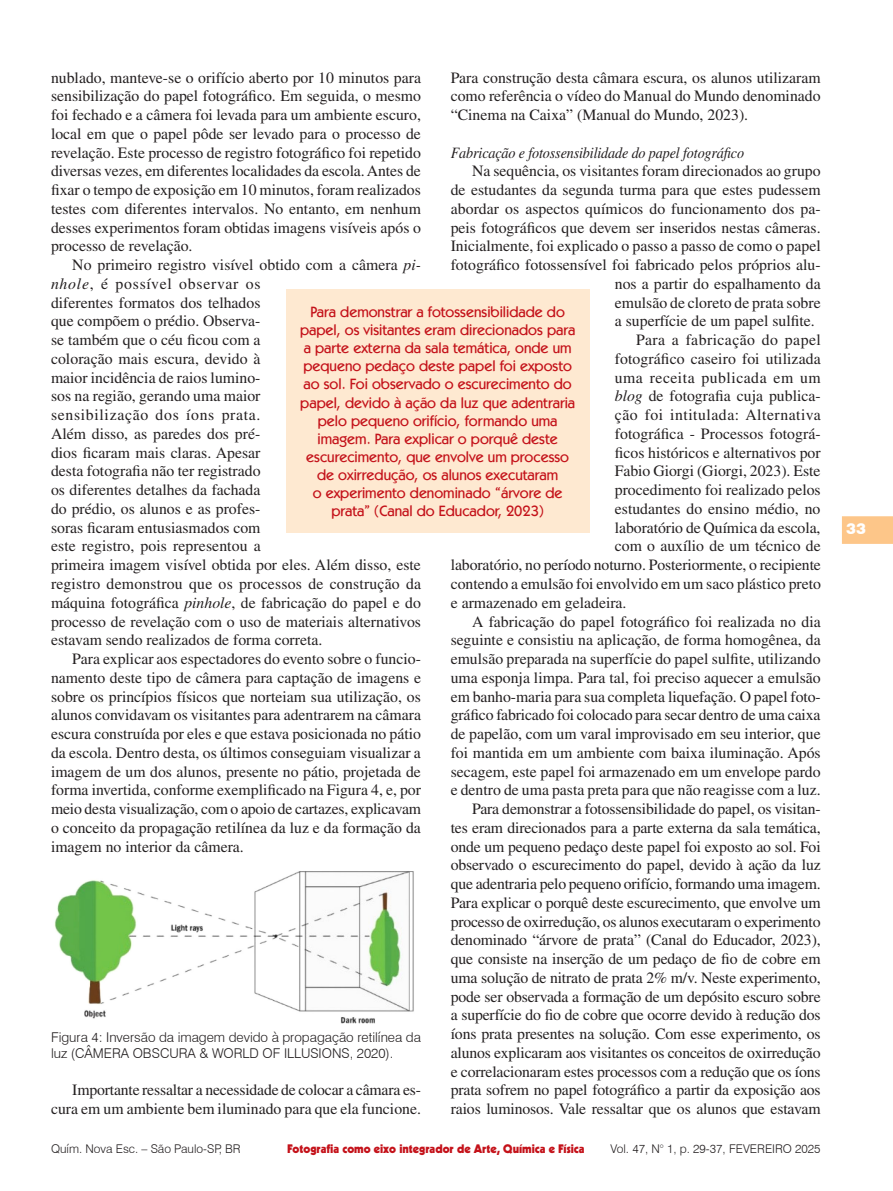
<style>
.page{position:relative;width:893px;height:1191px;background:#fff}
.page>*{position:absolute;margin:0;border:0;box-sizing:border-box;transform-origin:0 0}
.t1{font:15.75px/18.8px "Times LT Std";color:#231f20;text-align:justify}
.Sub_sub_seção{font:italic 15.75px "Times LT Std";letter-spacing:-.01em;color:#231f20;scale:.9 1}
.t2{font:15.75px "Times LT Std";letter-spacing:.03em;color:#231f20}
.t3{font:15.75px "Times LT Std";letter-spacing:.035em;color:#231f20}
.Olho{font:500 15px/18px "Kabel IT Cby BT";color:#c4121a;text-align:center}
.t4{font:900 15px "Swiss 721 BT";color:#fff}
.Figura{font:300 13.5px/16.2px "Swiss 721 BT";color:#231f20}
.t5{font:300 12px "Swiss 721 BT";color:#231f20}
.t6{font:900 12px "Kabel LT Std";color:#c4121a}
.s1{font-style:italic}
</style>
<div class="page">
<svg style="left:842px;top:516px;width:51px;height:28px"></svg>
<img style="left:54px;top:871px;width:360px;height:153px">
<div style="left:286px;top:289px;width:303px;height:244px;background:#fee9d1"></div>
<p class="t1" style="left:51px;top:68px;width:371px">nublado, manteve-se o orifício aberto por 10 minutos para sensibilização do papel fotográfico. Em seguida, o mesmo foi fechado e a câmera foi levada para um ambiente escuro, local em que o papel pôde ser levado para o processo de revelação. Este processo de registro fotográfico foi repetido diversas vezes, em diferentes localidades da escola. Antes de fixar o tempo de exposição em 10 minutos, foram realizados testes com diferentes intervalos. No entanto, em nenhum desses experimentos foram obtidas imagens visíveis após o processo de revelação.</p>
<p class="t1" style="left:51px;top:255px;width:372px;text-align:left;text-indent:21px">No primeiro registro visível obtido com a câmera <span class="s1">pi&shy;nhole</span>, é possível observar os<br>diferentes formatos dos telhados<br>que compõem o prédio. Observa-<br>se também que o céu ficou com a<br>coloração mais escura, devido à<br>maior incidência de raios lumino-<br>sos na região, gerando uma maior<br>sensibilização dos íons prata.<br>Além disso, as paredes dos pré-<br>dios ficaram mais claras. Apesar<br>desta fotografia não ter registrado<br>os diferentes detalhes da fachada<br>do prédio, os alunos e as profes-<br>soras ficaram entusiasmados com<br>este registro, pois representou a<br>primeira imagem visível obtida por eles. Além disso, este registro demonstrou que os processos de construção da máquina fotográfica <span class="s1">pinhole</span>, de fabricação do papel e do processo de revelação com o uso de materiais alternativos estavam sendo realizados de forma correta.</p>
<p class="t1" style="left:51px;top:649px;width:372px;text-indent:21px">Para explicar aos espectadores do evento sobre o funcio&shy;namento deste tipo de câmera para captação de imagens e sobre os princípios físicos que norteiam sua utilização, os alunos convidavam os visitantes para adentrarem na câmara escura construída por eles e que estava posicionada no pátio da escola. Dentro desta, os últimos conseguiam visualizar a imagem de um dos alunos, presente no pátio, projetada de forma invertida, conforme exemplificado na Figura 4, e, por meio desta visualização, com o apoio de cartazes, explicavam o conceito da propagação retilínea da luz e da formação da imagem no interior da câmera.</p>
<p class="t1" style="left:451px;top:68px;width:371px">Para construção desta câmara escura, os alunos utilizaram como referência o vídeo do Manual do Mundo denominado “Cinema na Caixa” (Manual do Mundo, 2023).</p>
<p class="Sub_sub_seção" style="left:451px;top:144px;width:327px">Fabricação e fotossensibilidade do papel fotográfico</p>
<p class="t1" style="left:472px;top:162px;width:350px">Na sequência, os visitantes foram direcionados ao grupo</p>
<p class="t1" style="left:451px;top:180px;width:371px">de estudantes da segunda turma para que estes pudessem</p>
<p class="t1" style="left:451px;top:199px;width:371px">abordar os aspectos químicos do funcionamento dos pa-</p>
<p class="t1" style="left:451px;top:218px;width:371px">peis fotográficos que devem ser inseridos nestas câmeras.</p>
<p class="t1" style="left:451px;top:237px;width:371px">Inicialmente, foi explicado o passo a passo de como o papel</p>
<p class="t1" style="left:451px;top:255px;width:371px">fotográfico fotossensível foi fabricado pelos próprios alu-</p>
<p class="t1" style="left:615px;top:274px;width:207px">nos a partir do espalhamento da</p>
<p class="t1" style="left:615px;top:293px;width:207px">emulsão de cloreto de prata sobre</p>
<p class="t1" style="left:615px;top:312px;width:202px">a superfície de um papel sulfite.</p>
<p class="t2" style="left:636px;top:331px;width:186px">Para a fabricação do papel</p>
<p class="t1" style="left:615px;top:349px;width:207px">fotográfico caseiro foi utilizada</p>
<p class="t2" style="left:615px;top:368px;width:207px">uma receita publicada em um</p>
<p class="t1" style="left:615px;top:387px;width:207px"><span class="s1">blog</span> de fotografia cuja publica-</p>
<p class="t3" style="left:615px;top:406px;width:207px">ção foi intitulada: Alternativa</p>
<p class="t1" style="left:615px;top:424px;width:207px">fotográfica - Processos fotográ-</p>
<p class="t1" style="left:615px;top:443px;width:207px">ficos históricos e alternativos por</p>
<p class="t1" style="left:615px;top:462px;width:207px">Fabio Giorgi (Giorgi, 2023). Este</p>
<p class="t1" style="left:615px;top:480px;width:207px">procedimento foi realizado pelos</p>
<p class="t1" style="left:615px;top:499px;width:207px">estudantes do ensino médio, no</p>
<p class="t1" style="left:615px;top:518px;width:207px">laboratório de Química da escola,</p>
<p class="t1" style="left:615px;top:537px;width:207px">com o auxílio de um técnico de</p>
<p class="t1" style="left:451px;top:555px;width:372px">laboratório, no período noturno. Posteriormente, o recipiente</p>
<p class="t1" style="left:451px;top:574px;width:372px">contendo a emulsão foi envolvido em um saco plástico preto</p>
<p class="t1" style="left:451px;top:593px;width:177px">e armazenado em geladeira.</p>
<p class="t1" style="left:451px;top:612px;width:371px;text-indent:21px">A fabricação do papel fotográfico foi realizada no dia seguinte e consistiu na aplicação, de forma homogênea, da emulsão preparada na superfície do papel sulfite, utilizando uma esponja limpa. Para tal, foi preciso aquecer a emulsão em banho-maria para sua completa liquefação. O papel foto&shy;gráfico fabricado foi colocado para secar dentro de uma caixa de papelão, com um varal improvisado em seu interior, que foi mantida em um ambiente com baixa iluminação. Após secagem, este papel foi armazenado em um envelope pardo e dentro de uma pasta preta para que não reagisse com a luz.</p>
<p class="t1" style="left:451px;top:799px;width:371px;text-indent:21px">Para demonstrar a fotossensibilidade do papel, os visitan&shy;tes eram direcionados para a parte externa da sala temática, onde um pequeno pedaço deste papel foi exposto ao sol. Foi observado o escurecimento do papel, devido à ação da luz que adentraria pelo pequeno orifício, formando uma imagem.<br>Para explicar o porquê deste escurecimento, que envolve um processo de oxirredução, os alunos executaram o experimento denominado “árvore de prata” (Canal do Educador, 2023), que consiste na inserção de um pedaço de fio de cobre em uma solução de nitrato de prata 2% m/v. Neste experimento, pode ser observada a formação de um depósito escuro sobre a superfície do fio de cobre que ocorre devido à redução dos íons prata presentes na solução. Com esse experimento, os alunos explicaram aos visitantes os conceitos de oxirredução e correlacionaram estes processos com a redução que os íons prata sofrem no papel fotográfico a partir da exposição aos raios luminosos. Vale ressaltar que os alunos que estavam</p>
<p class="Olho" style="left:300px;top:303px;width:277px">Para demonstrar a fotossensibilidade do papel, os visitantes eram direcionados para a parte externa da sala temática, onde um pequeno pedaço deste papel foi exposto ao sol. Foi observado o escurecimento do papel, devido à ação da luz que adentraria pelo pequeno orifício, formando uma imagem. Para explicar o porquê deste escurecimento, que envolve um processo de oxirredução, os alunos executaram<br>o experimento denominado “árvore de prata” (Canal do Educador, 2023)</p>
<p class="Figura" style="left:51px;top:1028px;width:371px">Figura 4: Inversão da imagem devido à propagação retilínea da luz (CÂMERA OBSCURA &amp; WORLD OF ILLUSIONS, 2020).</p>
<p class="t1" style="left:51px;top:1080px;width:371px;text-align:right">Importante ressaltar a necessidade de colocar a câmara es&shy;cura em um ambiente bem iluminado para que ela funcione.</p>
<p class="t6" style="left:287px;top:1141px;width:299px">Fotografia como eixo integrador de Arte, Química e Física</p>
<p class="t5" style="left:51px;top:1141px;width:191px">Quím. Nova Esc. – São Paulo-SP, BR</p>
<p class="t5" style="left:610px;top:1141px;width:212px">Vol. 47, N° 1, p. 29-37, FEVEREIRO 2025</p>
<p class="t4" style="left:846px;top:519px;width:21px">33</p>
</div>
